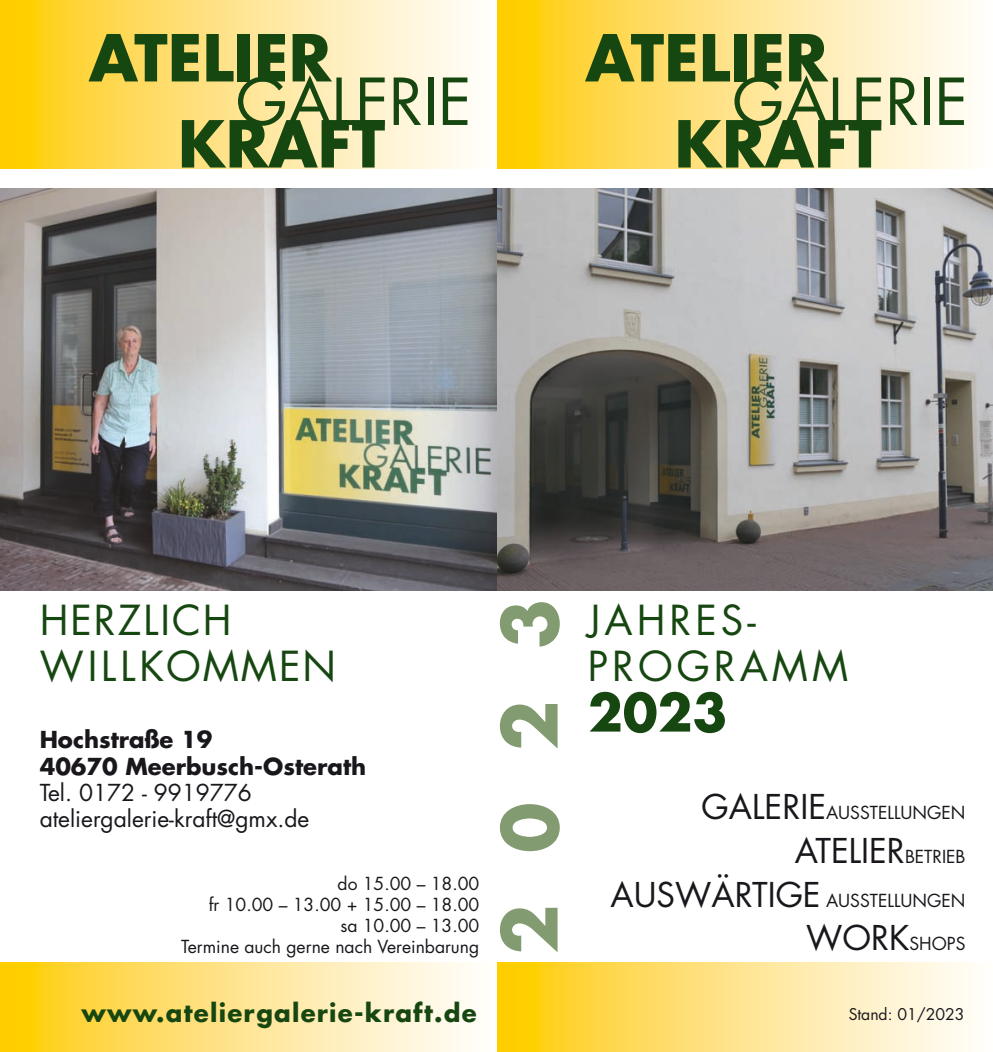
<style>
.page{position:relative;width:993px;height:1052px;background:#fff}
.page>*{position:absolute;margin:0;border:0;box-sizing:border-box;transform-origin:0 0}
.t1{font:700 73.5px "Futura";color:#839b70}
.t2{font:700 63px "Futura";color:#174711}
.t3{font:63px "Futura";color:#174711}
.t4{font:700 50.75px "Futura";color:#174711}
.t5{font:40.25px/45.5px "Futura";letter-spacing:.05em;color:#174711}
.t6{font:40.25px/45.5px "Futura";letter-spacing:.1em;color:#174711}
.t7{font:33.25px "Futura";color:#1a171c}
.t8{font:700 24.5px "Futura";letter-spacing:.05em;color:#174711}
.t9{font:22.75px/26.2px "Futura";color:#1a171c}
.t10{font:700 22.75px/26.2px "Futura";color:#1a171c}
.t11{font:17.5px/21px "Futura";color:#1a171c;text-align:right}
.t12{font:15.75px "Futura";color:#1a171c}
.s1{font-size:33.25px}
.s2{font-size:17.5px}
</style>
<div class="page">
<svg style="left:497px;top:962px;width:476px;height:90px;background:#ffe486"></svg>
<svg style="left:0;top:962px;width:471px;height:90px;background:#ffe487"></svg>
<svg style="left:497px;top:0;width:476px;height:169px;background:#ffe385"></svg>
<svg style="left:0;top:0;width:471px;height:169px;background:#ffe487"></svg>
<img style="left:0;top:189px;width:992px;height:401px">
<h2 class="t2" style="left:89px;top:29px;width:244px">ATELIER</h2>
<h2 class="t3" style="left:236px;top:73px;width:237px">GALERIE</h2>
<h2 class="t2" style="left:178px;top:115px;width:209px">KRAFT</h2>
<h2 class="t2" style="left:585px;top:29px;width:244px">ATELIER</h2>
<h2 class="t3" style="left:732px;top:73px;width:237px">GALERIE</h2>
<h2 class="t2" style="left:674px;top:115px;width:209px">KRAFT</h2>
<h3 class="t5" style="left:40px;top:601px;width:298px">HERZLICH<br>WILLKOMMEN</h3>
<h3 class="t10" style="left:40px;top:728px;width:328px">Hochstraße 19<br>40670 Meerbusch-Osterath</h3>
<h3 class="t9" style="left:40px;top:781px;width:271px">Tel. 0172 - 9919776 ateliergalerie-kraft@gmx.de</h3>
<p class="t11" style="left:181px;top:875px;width:299px">do 15.00 – 18.00<br>fr 10.00 – 13.00 + 15.00 – 18.00<br>sa 10.00 – 13.00<br>Termine auch gerne nach Vereinbarung</p>
<h1 class="t1" style="left:496px;top:954px;width:358px;rotate:-90deg">2023</h1>
<h3 class="t6" style="left:587px;top:601px;width:261px">JAHRES-<br>PROGRAMM</h3>
<h3 class="t4" style="left:587px;top:689px;width:141px">2023</h3>
<p class="t11" style="left:701px;top:803px;width:265px"><span class="s1">GALERIE</span>AUSSTELLUNGEN</p>
<h3 class="t7" style="left:794px;top:835px;width:172px">ATELIER<span class="s2">BETRIEB</span></h3>
<p class="t11" style="left:610px;top:891px;width:356px"><span class="s1">AUSWÄRTIGE</span> AUSSTELLUNGEN</p>
<p class="t11" style="left:805px;top:935px;width:161px"><span class="s1">WORK</span>SHOPS</p>
<h3 class="t8" style="left:82px;top:1001px;width:396px">www.ateliergalerie-kraft.de</h3>
<p class="t12" style="left:848px;top:1007px;width:117px">Stand: 01/2023</p>
</div>
